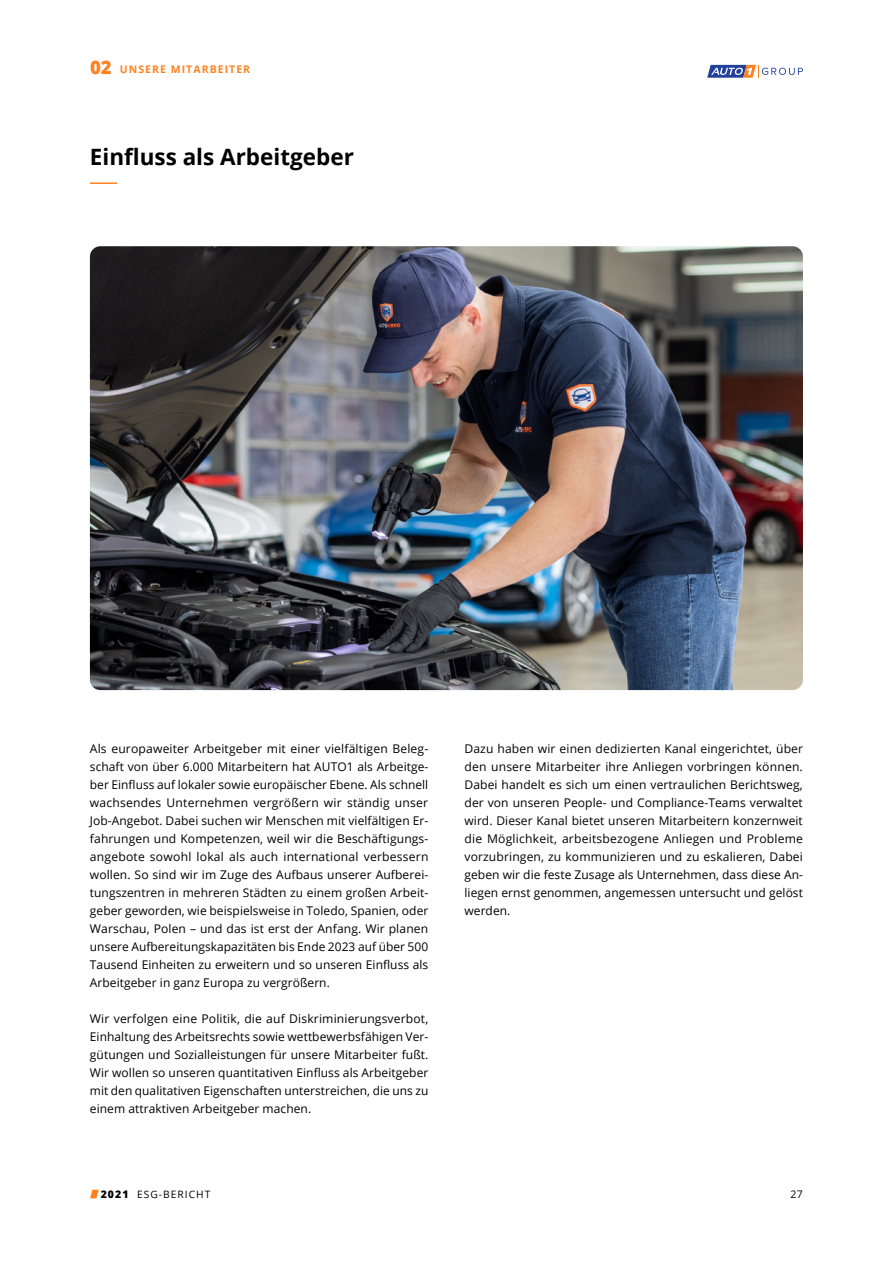
<style>
.page{position:relative;width:893px;height:1263px;background:#fff}
.page>*{position:absolute;margin:0;border:0;box-sizing:border-box;transform-origin:0 0}
.t1{font:700 22.5px "Open Sans";color:#000}
.t2{font:800 18.6px "Open Sans";color:#ff8220}
.t3{font:12px/18px "Open Sans";letter-spacing:.005em;color:#000;text-align:justify}
.t4{font:700 10.5px "Open Sans";letter-spacing:.1em;color:#ff8220}
.t5{font:10.5px "Open Sans";color:#000}
.t6{font:10.2px "Open Sans";letter-spacing:.1em;color:#000}
.s1{font-weight:800;font-size:10.5px}
</style>
<div class="page">
<svg style="left:90px;top:1190px;width:9px;height:8px"></svg>
<img style="left:90px;top:246px;width:713px;height:444px">
<svg style="left:707px;top:65px;width:96px;height:13px"></svg>
<hr style="left:90px;top:182px;width:27px;height:2px;background:#ff8220">
<h2 class="t2" style="left:90px;top:53px;width:23px">02</h2>
<p class="t4" style="left:120px;top:61px;width:132px">UNSERE MITARBEITER</p>
<h1 class="t1" style="left:90px;top:141px;width:265px">Einfluss als Arbeitgeber</h1>
<p class="t3" style="left:90px;top:740px;width:340px">Als europaweiter Arbeitgeber mit einer vielfältigen Beleg&shy;schaft von über 6.000 Mitarbeitern hat AUTO1 als Arbeitge&shy;ber Einfluss auf lokaler sowie europäischer Ebene. Als schnell wachsendes Unternehmen vergrößern wir ständig unser Job-Angebot. Dabei suchen wir Menschen mit vielfältigen Er&shy;fahrungen und Kompetenzen, weil wir die Beschäftigungs&shy;angebote sowohl lokal als auch international verbessern wollen. So sind wir im Zuge des Aufbaus unserer Aufberei&shy;tungszentren in mehreren Städten zu einem großen Arbeit&shy;geber geworden, wie beispielsweise in Toledo, Spanien, oder Warschau, Polen – und das ist erst der Anfang. Wir planen unsere Aufbereitungskapazitäten bis Ende 2023 auf über 500<br>Tausend Einheiten zu erweitern und so unseren Einfluss als Arbeitgeber in ganz Europa zu vergrößern.</p>
<p class="t3" style="left:90px;top:1010px;width:340px">Wir verfolgen eine Politik, die auf Diskriminierungsverbot, Einhaltung des Arbeitsrechts sowie wettbewerbsfähigen Ver&shy;gütungen und Sozialleistungen für unsere Mitarbeiter fußt.<br>Wir wollen so unseren quantitativen Einfluss als Arbeitgeber mit den qualitativen Eigenschaften unterstreichen, die uns zu einem attraktiven Arbeitgeber machen.</p>
<p class="t3" style="left:464px;top:740px;width:340px">Dazu haben wir einen dedizierten Kanal eingerichtet, über den unsere Mitarbeiter ihre Anliegen vorbringen können.<br>Dabei handelt es sich um einen vertraulichen Berichtsweg, der von unseren People- und Compliance-Teams verwaltet wird. Dieser Kanal bietet unseren Mitarbeitern konzernweit die Möglichkeit, arbeitsbezogene Anliegen und Probleme vorzubringen, zu kommunizieren und zu eskalieren, Dabei geben wir die feste Zusage als Unternehmen, dass diese An&shy;liegen ernst genommen, angemessen untersucht und gelöst werden.</p>
<p class="t6" style="left:101px;top:1187px;width:111px"><span class="s1">2021</span> ESG-BERICHT</p>
<p class="t5" style="left:790px;top:1187px;width:14px">27</p>
</div>
